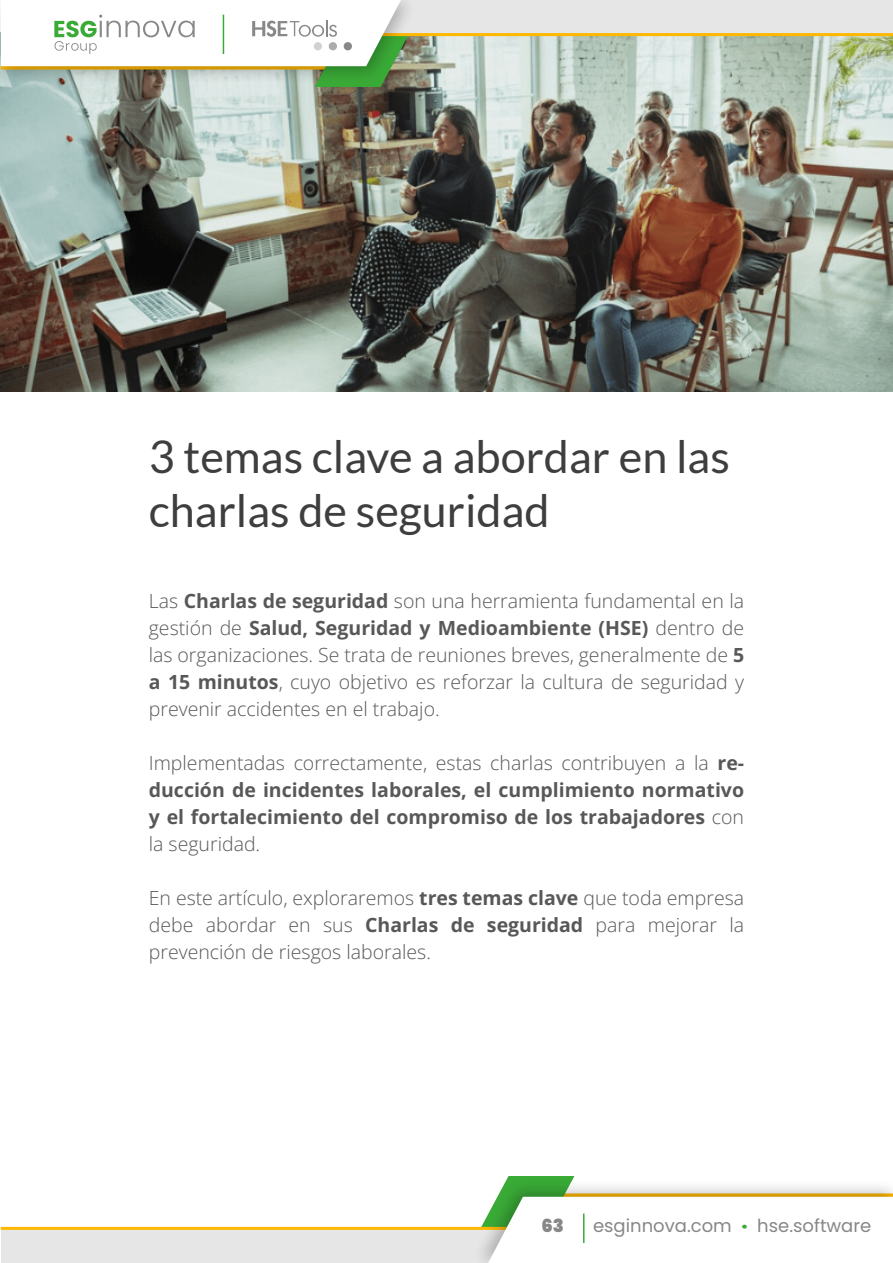
<style>
.page{position:relative;width:893px;height:1263px;background:#fff}
.page>*{position:absolute;margin:0;border:0;box-sizing:border-box;transform-origin:0 0}
.t1{font:45px/54px "Lato";color:#3e3e3e}
.t2{font:300 19.5px/27px "Open Sans";color:#585858;text-align:justify}
.t3{font:700 19.5px/27px "Open Sans";color:#585858;text-align:justify}
.t4{font:18px "Poppins";color:#878787}
.t5{font:900 18px "Poppins";color:#878787}
.s1{font-weight:700}
.s2{font-weight:300}
.s3{font-weight:900;color:#3aaa37}
</style>
<div class="page">
<img style="left:0;top:36px;width:893px;height:356px">
<div style="left:1px;top:0;width:892px;height:34px;background:#e6e6e6"></div>
<hr style="left:269px;top:33px;width:624px;height:3px;background:#ffb700">
<div style="left:1px;top:1229px;width:892px;height:34px;background:#e6e6e6"></div>
<hr style="left:1px;top:1227px;width:625px;height:3px;background:#ffb700">
<svg style="left:473px;top:1176px;width:420px;height:87px"></svg>
<hr style="left:583px;top:1213px;width:1px;height:30px;background:#3aaa37">
<svg style="left:1px;top:0;width:415px;height:87px"></svg>
<h1 class="t1" style="left:149px;top:429px;width:583px">3 temas clave a abordar en las charlas de seguridad</h1>
<p class="t2" style="left:149px;top:587px;width:597px">Las <span class="s1">Charlas de seguridad</span> son una herramienta fundamental en la gestión de <span class="s1">Salud, Seguridad y Medioambiente (HSE)</span> dentro de las organizaciones. Se trata de reuniones breves, generalmente de <span class="s1">5 a 15 minutos</span>, cuyo objetivo es reforzar la cultura de seguridad y prevenir accidentes en el trabajo.</p>
<p class="t3" style="left:149px;top:749px;width:597px"><span class="s2">Implementadas correctamente, estas charlas contribuyen a la</span> re&shy;ducción de incidentes laborales, el cumplimiento normativo y el fortalecimiento del compromiso de los trabajadores <span class="s2">con la seguridad.</span></p>
<p class="t2" style="left:149px;top:884px;width:597px">En este artículo, exploraremos <span class="s1">tres temas clave</span> que toda empresa debe abordar en sus <span class="s1">Charlas de seguridad</span> para mejorar la prevención de riesgos laborales.</p>
<p class="t5" style="left:542px;top:1216px;width:24px">63</p>
<p class="t4" style="left:593px;top:1216px;width:280px">esginnova.com <span class="s3">·</span> hse.software</p>
</div>
